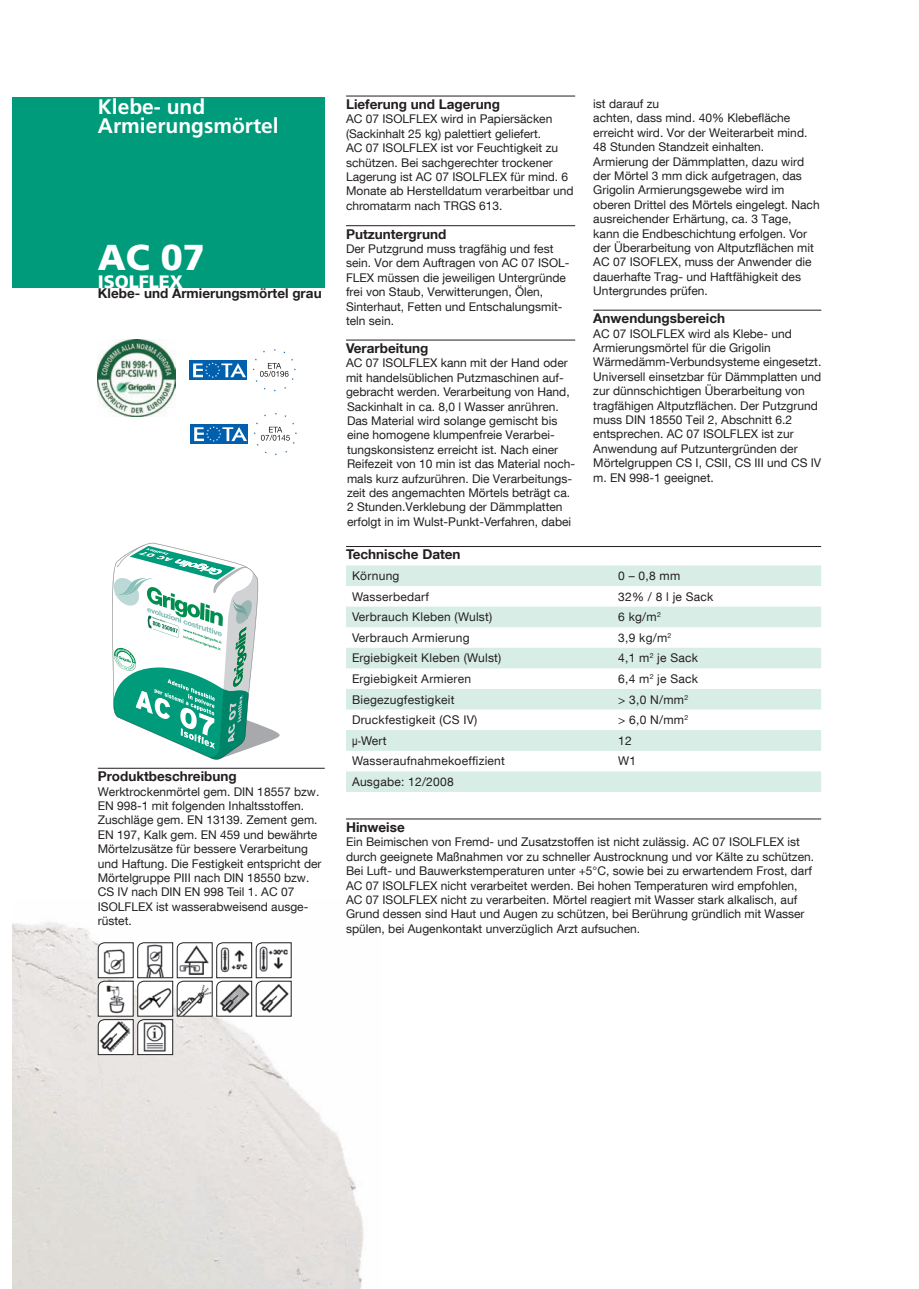
<style>
.page{position:relative;width:919px;height:1289px;background:#fff}
.page>*{position:absolute;margin:0;border:0;box-sizing:border-box;transform-origin:0 0}
.t1{font:900 36px "Frutiger";color:#fff}
.t2{font:700 21px/19.5px "Frutiger";color:#fff}
.t3{font:900 18px "Frutiger";color:#fff}
.TiolettoScheda{font:700 13.5px "Helvetica Neue LT Com";color:#231f20}
.TestoScheda{font:12px/14.4px "Helvetica Neue LT Com";color:#231f20}
.TestoScheda-2{font:12px "Helvetica Neue LT Com";letter-spacing:.02em;color:#231f20}
.s1{font-family:"Arial Narrow"}
</style>
<div class="page">
<img style="left:13px;top:922px;width:351px;height:366px">
<div style="left:13px;top:98px;width:312px;height:190px;background:#009b7a"></div>
<hr style="left:346px;top:546px;width:475px;height:1px;background:#231f20">
<hr style="left:346px;top:818px;width:475px;height:1px;background:#231f20">
<div style="left:346px;top:565px;width:475px;height:21px;background:#d7ede6"></div>
<svg style="left:346px;top:606px;width:475px;height:186px;fill:#d7ede6"></svg>
<hr style="left:346px;top:96px;width:229px;height:1px;background:#231f20">
<hr style="left:346px;top:225px;width:229px;height:1px;background:#231f20">
<hr style="left:346px;top:340px;width:229px;height:1px;background:#231f20">
<hr style="left:593px;top:310px;width:228px;height:1px;background:#231f20">
<hr style="left:98px;top:768px;width:227px;height:1px;background:#231f20">
<svg style="left:97px;top:942px;width:195px;height:113px"></svg>
<img style="left:98px;top:339px;width:78px;height:78px">
<div style="left:189px;top:360px;width:58px;height:20px;background:#0160ae"></div>
<svg style="left:193px;top:362px;width:53px;height:16px"></svg>
<svg style="left:252px;top:349px;width:44px;height:42px"></svg>
<div style="left:190px;top:424px;width:58px;height:19px;background:#0160ae"></div>
<svg style="left:194px;top:426px;width:53px;height:16px"></svg>
<svg style="left:254px;top:412px;width:43px;height:43px"></svg>
<svg style="left:112px;top:542px;width:168px;height:218px"></svg>
<h2 class="t2" style="left:98px;top:96px;width:182px">Klebe- und<br>Armierungsmörtel</h2>
<p class="t1" style="left:98px;top:236px;width:109px">AC 07</p>
<p class="t3" style="left:98px;top:271px;width:87px">ISOLFLEX</p>
<p class="TiolettoScheda" style="left:98px;top:285px;width:225px">Klebe- und Armierungsmörtel grau</p>
<p class="TiolettoScheda" style="left:98px;top:767px;width:140px">Produktbeschreibung</p>
<p class="TestoScheda" style="left:98px;top:783px;width:225px">Werktrockenmörtel gem. DIN 18557 bzw.<br>EN 998-1 mit folgenden Inhaltsstoffen.<br>Zuschläge gem. EN 13139. Zement gem.<br>EN 197, Kalk gem. EN 459 und bewährte Mörtelzusätze für bessere Verarbeitung und Haftung. Die Festigkeit entspricht der Mörtelgruppe PIII nach DIN 18550 bzw.<br>CS IV nach DIN EN 998 Teil 1. AC 07</p>
<p class="TestoScheda" style="left:98px;top:899px;width:212px">ISOLFLEX ist wasserabweisend ausge&shy;rüstet.</p>
<p class="TiolettoScheda" style="left:346px;top:96px;width:156px">Lieferung und Lagerung</p>
<p class="TestoScheda" style="left:346px;top:112px;width:229px">AC 07 ISOLFLEX wird in Papiersäcken (Sackinhalt 25 kg) palettiert geliefert.<br>AC 07 ISOLFLEX ist vor Feuchtigkeit zu schützen. Bei sachgerechter trockener Lagerung ist AC 07 ISOLFLEX für mind. 6<br>Monate ab Herstelldatum verarbeitbar und chromatarm nach TRGS 613.</p>
<p class="TiolettoScheda" style="left:346px;top:225px;width:102px">Putzuntergrund</p>
<p class="TestoScheda" style="left:346px;top:241px;width:225px">Der Putzgrund muss tragfähig und fest sein. Vor dem Auftragen von AC 07 ISOL-FLEX müssen die jeweiligen Untergründe frei von Staub, Verwitterungen, Ölen, Sinterhaut, Fetten und Entschalungsmit&shy;teln sein.</p>
<p class="TiolettoScheda" style="left:346px;top:339px;width:84px">Verarbeitung</p>
<p class="TestoScheda" style="left:346px;top:355px;width:231px">AC 07 ISOLFLEX kann mit der Hand oder mit handelsüblichen Putzmaschinen auf&shy;gebracht werden. Verarbeitung von Hand, Sackinhalt in ca. 8,0 l Wasser anrühren.<br>Das Material wird solange gemischt bis eine homogene klumpenfreie Verarbei&shy;tungskonsistenz erreicht ist. Nach einer Reifezeit von 10 min ist das Material noch&shy;mals kurz aufzurühren. Die Verarbeitungs&shy;zeit des angemachten Mörtels beträgt ca.<br>2 Stunden.Verklebung der Dämmplatten erfolgt in im Wulst-Punkt-Verfahren, dabei</p>
<p class="TestoScheda" style="left:593px;top:96px;width:67px">ist darauf zu</p>
<p class="TestoScheda" style="left:593px;top:111px;width:198px">achten, dass mind. 40% Klebefläche</p>
<p class="TestoScheda" style="left:593px;top:125px;width:216px">erreicht wird. Vor der Weiterarbeit mind.<br>48 Stunden Standzeit einhalten.</p>
<p class="TestoScheda" style="left:593px;top:154px;width:228px">Armierung der Dämmplatten, dazu wird der Mörtel 3 mm dick aufgetragen, das Grigolin Armierungsgewebe wird im oberen Drittel des Mörtels eingelegt. Nach ausreichender Erhärtung, ca. 3 Tage, kann die Endbeschichtung erfolgen. Vor der Überarbeitung von Altputzflächen mit AC 07 ISOFLEX, muss der Anwender die dauerhafte Trag- und Haftfähigkeit des Untergrundes prüfen.</p>
<p class="TiolettoScheda" style="left:593px;top:310px;width:133px">Anwendungsbereich</p>
<p class="TestoScheda" style="left:593px;top:326px;width:229px">AC 07 ISOLFLEX wird als Klebe- und Armierungsmörtel für die Grigolin Wärmedämm-Verbundsysteme eingesetzt.<br>Universell einsetzbar für Dämmplatten und zur dünnschichtigen Überarbeitung von tragfähigen Altputzflächen. Der Putzgrund muss DIN 18550 Teil 2, Abschnitt 6.2 entsprechen. AC 07 ISOLFLEX ist zur Anwendung auf Putzuntergründen der Mörtelgruppen CS I, CSII, CS III und CS IV m. EN 998-1 geeignet.</p>
<p class="TiolettoScheda" style="left:346px;top:546px;width:116px">Technische Daten</p>
<p class="TestoScheda-2" style="left:352px;top:568px;width:49px">Körnung</p>
<p class="TestoScheda" style="left:618px;top:568px;width:63px">0 – 0,8 mm</p>
<p class="TestoScheda-2" style="left:352px;top:589px;width:78px">Wasserbedarf</p>
<p class="TestoScheda" style="left:618px;top:589px;width:97px">32% / 8 l je Sack</p>
<p class="TestoScheda-2" style="left:352px;top:609px;width:142px">Verbrauch Kleben (Wulst)</p>
<p class="TestoScheda" style="left:618px;top:609px;width:44px">6 kg/m<sup>2</sup></p>
<p class="TestoScheda-2" style="left:352px;top:630px;width:119px">Verbrauch Armierung</p>
<p class="TestoScheda" style="left:618px;top:630px;width:55px">3,9 kg/m<sup>2</sup></p>
<p class="TestoScheda-2" style="left:352px;top:650px;width:151px">Ergiebigkeit Kleben (Wulst)</p>
<p class="TestoScheda" style="left:618px;top:650px;width:81px">4,1 m<sup>2</sup> je Sack</p>
<p class="TestoScheda-2" style="left:352px;top:671px;width:120px">Ergiebigkeit Armieren</p>
<p class="TestoScheda" style="left:618px;top:671px;width:81px">6,4 m<sup>2</sup> je Sack</p>
<p class="TestoScheda-2" style="left:352px;top:691px;width:104px">Biegezugfestigkeit</p>
<p class="TestoScheda" style="left:618px;top:691px;width:71px">&gt; 3,0 N/mm<sup>2</sup></p>
<p class="TestoScheda-2" style="left:352px;top:712px;width:127px">Druckfestigkeit (CS IV)</p>
<p class="TestoScheda" style="left:618px;top:712px;width:71px">&gt; 6,0 N/mm<sup>2</sup></p>
<p class="TestoScheda" style="left:352px;top:733px;width:36px"><span class="s1">μ-</span>Wert</p>
<p class="TestoScheda" style="left:618px;top:733px;width:15px">12</p>
<p class="TestoScheda-2" style="left:352px;top:753px;width:154px">Wasseraufnahmekoeffizient</p>
<p class="TestoScheda" style="left:618px;top:753px;width:20px">W1</p>
<p class="TestoScheda-2" style="left:352px;top:774px;width:103px">Ausgabe: 12/2008</p>
<p class="TiolettoScheda" style="left:346px;top:818px;width:60px">Hinweise</p>
<p class="TestoScheda" style="left:346px;top:834px;width:469px">Ein Beimischen von Fremd- und Zusatzstoffen ist nicht zulässig. AC 07 ISOLFLEX ist durch geeignete Maßnahmen vor zu schneller Austrocknung und vor Kälte zu schützen.<br>Bei Luft- und Bauwerkstemperaturen unter +5°C, sowie bei zu erwartendem Frost, darf AC 07 ISOLFLEX nicht verarbeitet werden. Bei hohen Temperaturen wird empfohlen,</p>
<p class="TestoScheda" style="left:346px;top:892px;width:460px">AC 07 ISOLFLEX nicht zu verarbeiten. Mörtel reagiert mit Wasser stark alkalisch, auf<br>Grund dessen sind Haut und Augen zu schützen, bei Berührung gründlich mit Wasser spülen, bei Augenkontakt unverzüglich Arzt aufsuchen.</p>
</div>
